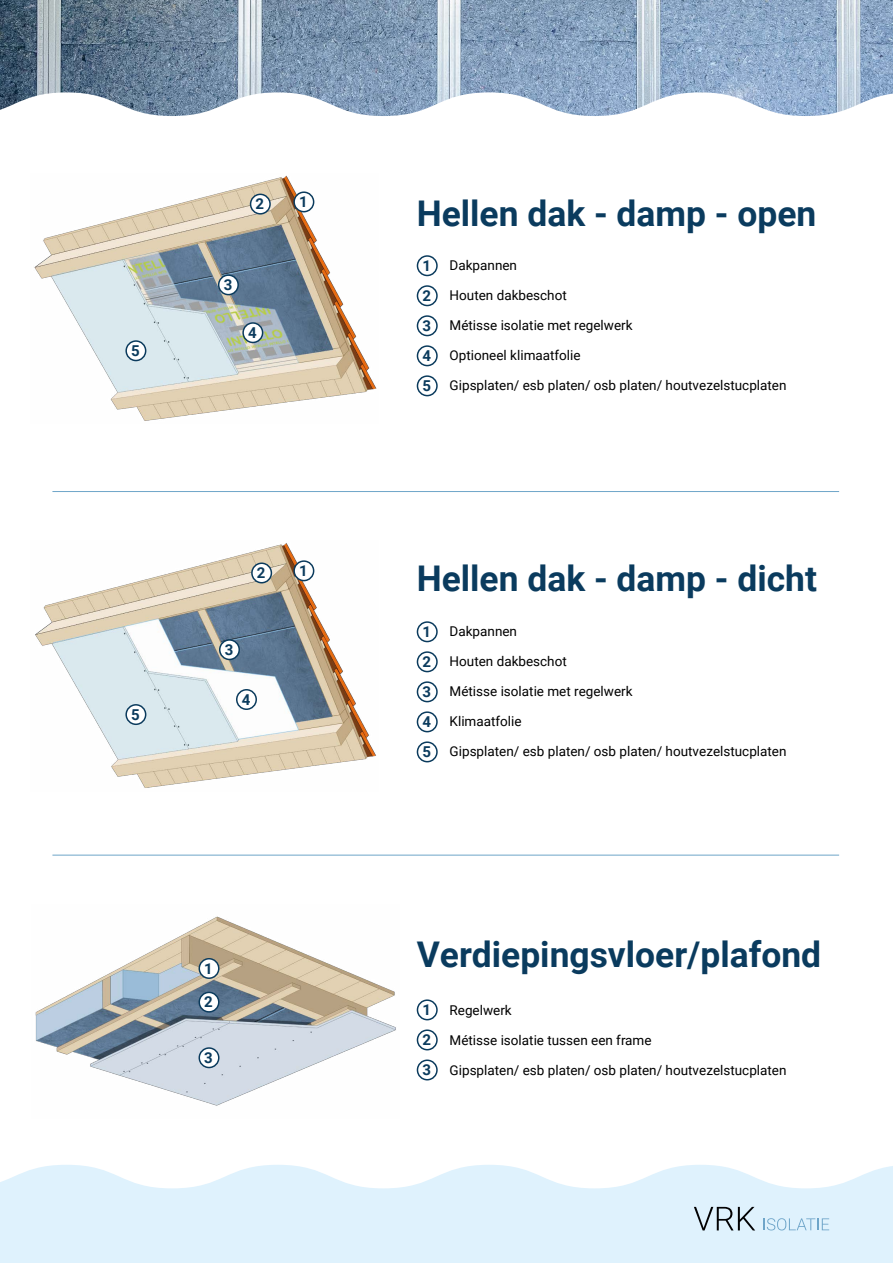
<style>
.page{position:relative;width:893px;height:1263px;background:#fff}
.page>*{position:absolute;margin:0;border:0;box-sizing:border-box;transform-origin:0 0}
.t1{font:700 35.4px "Roboto";color:#0a3b5e}
.t2{font:700 15px/30px "Roboto";color:#0b3b5d;text-align:justify}
.t3{font:13.5px "Roboto";color:#000}
</style>
<div class="page">
<img style="left:0;top:0;width:893px;height:85px">
<svg style="left:0;top:85px;width:893px;height:192px"></svg>
<svg style="left:0;top:1165px;width:893px;height:98px;background:#e2f3fd"></svg>
<svg style="left:694px;top:1207px;width:61px;height:23px"></svg>
<svg style="left:763px;top:1218px;width:66px;height:12px"></svg>
<hr style="left:52px;top:855px;width:787px;height:1px;background:#6ea5c9">
<hr style="left:52px;top:491px;width:787px;height:1px;background:#6ea5c9">
<img style="left:35px;top:916px;width:361px;height:190px">
<div style="left:199px;top:959px;width:20px;height:19px;background:#fff;border-radius:50%"></div>
<div style="left:199px;top:958px;width:20px;height:21px;border:2px solid #0b3b5d;border-radius:50%"></div>
<div style="left:199px;top:992px;width:20px;height:20px;background:#fff;border-radius:50%"></div>
<div style="left:199px;top:992px;width:20px;height:21px;border:2px solid #0b3b5d;border-radius:50%"></div>
<div style="left:199px;top:1048px;width:20px;height:19px;background:#fff;border-radius:50%"></div>
<div style="left:199px;top:1047px;width:20px;height:21px;border:2px solid #0b3b5d;border-radius:50%"></div>
<img style="left:35px;top:543px;width:341px;height:245px">
<div style="left:417px;top:621px;width:21px;height:21px;border:2px solid #0b3b5d;border-radius:50%"></div>
<div style="left:417px;top:651px;width:21px;height:21px;border:2px solid #0b3b5d;border-radius:50%"></div>
<div style="left:417px;top:681px;width:21px;height:21px;border:2px solid #0b3b5d;border-radius:50%"></div>
<div style="left:417px;top:711px;width:21px;height:21px;border:2px solid #0b3b5d;border-radius:50%"></div>
<div style="left:417px;top:741px;width:21px;height:21px;border:2px solid #0b3b5d;border-radius:50%"></div>
<img style="left:31px;top:173px;width:348px;height:248px">
<div style="left:294px;top:192px;width:20px;height:20px;background:#fff;border-radius:50%"></div>
<div style="left:293px;top:191px;width:21px;height:21px;border:2px solid #0b3b5d;border-radius:50%"></div>
<div style="left:251px;top:194px;width:19px;height:20px;background:#fff;border-radius:50%"></div>
<div style="left:250px;top:194px;width:21px;height:21px;border:2px solid #0b3b5d;border-radius:50%"></div>
<div style="left:219px;top:275px;width:19px;height:20px;background:#fff;border-radius:50%"></div>
<div style="left:218px;top:274px;width:21px;height:21px;border:2px solid #0b3b5d;border-radius:50%"></div>
<div style="left:243px;top:323px;width:20px;height:19px;background:#fff;border-radius:50%"></div>
<div style="left:242px;top:322px;width:21px;height:21px;border:2px solid #0b3b5d;border-radius:50%"></div>
<div style="left:417px;top:256px;width:20px;height:19px;background:#fff;border-radius:50%"></div>
<div style="left:417px;top:255px;width:21px;height:21px;border:2px solid #0b3b5d;border-radius:50%"></div>
<div style="left:417px;top:285px;width:21px;height:21px;border:2px solid #0b3b5d;border-radius:50%"></div>
<div style="left:417px;top:315px;width:21px;height:21px;border:2px solid #0b3b5d;border-radius:50%"></div>
<div style="left:417px;top:345px;width:21px;height:21px;border:2px solid #0b3b5d;border-radius:50%"></div>
<div style="left:417px;top:375px;width:21px;height:21px;border:2px solid #0b3b5d;border-radius:50%"></div>
<div style="left:126px;top:341px;width:20px;height:19px;background:#fff;border-radius:50%"></div>
<div style="left:125px;top:340px;width:21px;height:21px;border:2px solid #0b3b5d;border-radius:50%"></div>
<div style="left:294px;top:561px;width:20px;height:20px;background:#fff;border-radius:50%"></div>
<div style="left:293px;top:560px;width:21px;height:21px;border:2px solid #0b3b5d;border-radius:50%"></div>
<div style="left:252px;top:563px;width:19px;height:20px;background:#fff;border-radius:50%"></div>
<div style="left:251px;top:562px;width:21px;height:21px;border:2px solid #0b3b5d;border-radius:50%"></div>
<div style="left:220px;top:640px;width:19px;height:19px;background:#fff;border-radius:50%"></div>
<div style="left:219px;top:639px;width:21px;height:21px;border:2px solid #0b3b5d;border-radius:50%"></div>
<div style="left:237px;top:690px;width:19px;height:19px;background:#fff;border-radius:50%"></div>
<div style="left:236px;top:689px;width:21px;height:21px;border:2px solid #0b3b5d;border-radius:50%"></div>
<div style="left:126px;top:705px;width:20px;height:19px;background:#fff;border-radius:50%"></div>
<div style="left:125px;top:704px;width:21px;height:21px;border:2px solid #0b3b5d;border-radius:50%"></div>
<div style="left:417px;top:999px;width:21px;height:21px;border:2px solid #0b3b5d;border-radius:50%"></div>
<div style="left:417px;top:1029px;width:21px;height:21px;border:2px solid #0b3b5d;border-radius:50%"></div>
<div style="left:417px;top:1059px;width:21px;height:21px;border:2px solid #0b3b5d;border-radius:50%"></div>
<p class="t2" style="left:131px;top:335px;width:10px">5</p>
<p class="t2" style="left:131px;top:699px;width:10px">5</p>
<p class="t2" style="left:256px;top:188px;width:10px">2</p>
<p class="t2" style="left:299px;top:186px;width:10px">1</p>
<p class="t2" style="left:224px;top:269px;width:10px">3</p>
<p class="t2" style="left:248px;top:317px;width:10px">4</p>
<p class="t2" style="left:257px;top:557px;width:10px">2</p>
<p class="t2" style="left:299px;top:555px;width:10px">1</p>
<p class="t2" style="left:225px;top:634px;width:10px">3</p>
<p class="t2" style="left:242px;top:684px;width:10px">4</p>
<p class="t2" style="left:204px;top:953px;width:10px">1</p>
<p class="t2" style="left:204px;top:986px;width:10px">2</p>
<p class="t2" style="left:204px;top:1042px;width:10px">3</p>
<h1 class="t1" style="left:417px;top:189px;width:401px">Hellen dak - damp - open</h1>
<p class="t3" style="left:450px;top:256px;width:69px">Dakpannen</p>
<p class="t3" style="left:450px;top:286px;width:119px">Houten dakbeschot</p>
<p class="t3" style="left:450px;top:316px;width:185px">Métisse isolatie met regelwerk</p>
<p class="t3" style="left:450px;top:346px;width:133px">Optioneel klimaatfolie</p>
<p class="t3" style="left:450px;top:376px;width:338px">Gipsplaten/ esb platen/ osb platen/ houtvezelstucplaten</p>
<p class="t2" style="left:422px;top:250px;width:10px">1<br>2<br>3<br>4<br>5</p>
<h1 class="t1" style="left:417px;top:554px;width:402px">Hellen dak - damp - dicht</h1>
<p class="t3" style="left:450px;top:622px;width:69px">Dakpannen</p>
<p class="t3" style="left:450px;top:652px;width:119px">Houten dakbeschot</p>
<p class="t3" style="left:450px;top:682px;width:185px">Métisse isolatie met regelwerk</p>
<p class="t3" style="left:450px;top:712px;width:74px">Klimaatfolie</p>
<p class="t3" style="left:450px;top:742px;width:338px">Gipsplaten/ esb platen/ osb platen/ houtvezelstucplaten</p>
<p class="t2" style="left:422px;top:616px;width:10px">1<br>2<br>3<br>4<br>5</p>
<h1 class="t1" style="left:417px;top:929px;width:406px">Verdiepingsvloer/plafond</h1>
<p class="t3" style="left:450px;top:1000px;width:64px">Regelwerk</p>
<p class="t3" style="left:450px;top:1030px;width:203px">Métisse isolatie tussen een frame</p>
<p class="t3" style="left:450px;top:1060px;width:338px">Gipsplaten/ esb platen/ osb platen/ houtvezelstucplaten</p>
<p class="t2" style="left:422px;top:994px;width:10px">1<br>2<br>3</p>
</div>
